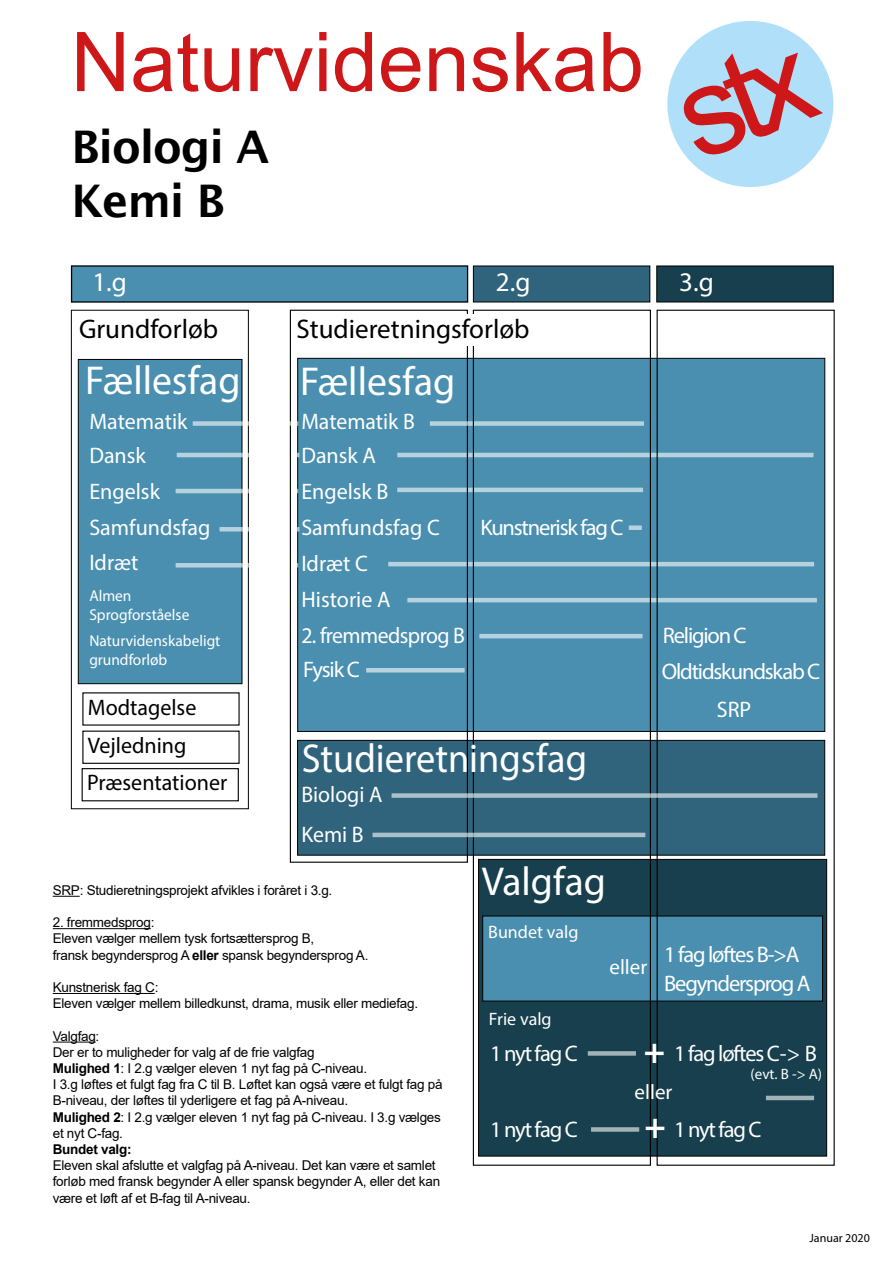
<style>
.page{position:relative;width:893px;height:1263px;background:#fff}
.page>*{position:absolute;margin:0;border:0;box-sizing:border-box;transform-origin:0 0}
.t1{font:82.5px "Arial";color:#cd1719}
.t2{font:600 45px/54px "Lucida Sans";letter-spacing:-.025em;color:#000}
.t3{font:40.5px "Myriad Pro";color:#fff}
.t4{font:40.5px "Myriad Pro";color:#fff;scale:.95 1}
.t5{font:700 36px "Myriad Pro";color:#fff}
.t6{font:27px "Myriad Pro";color:#000}
.t7{font:27px "Myriad Pro";color:#fff}
.t8{font:22.5px/36px "Myriad Pro";color:#fff}
.t9{font:22.5px/36px "Myriad Pro";letter-spacing:-.05em;color:#fff}
.t10{font:22.5px "Myriad Pro";letter-spacing:-.025em;color:#fff}
.t11{font:22.5px "Myriad Pro";color:#000}
.t12{font:21px "Myriad Pro";color:#fff}
.t13{font:18px "Myriad Pro";color:#fff}
.t14{font:15.75px/18.9px "Myriad Pro";color:#fff}
.t15{font:15px "Myriad Pro";color:#fff}
.t16{font:13.5px/16.2px "Arial";letter-spacing:-.02em;color:#000}
.t17{font:700 13.5px "Arial";letter-spacing:-.02em;color:#000}
.t18{font:12px "Myriad Pro";color:#000}
.s1{font-weight:700}
</style>
<div class="page">
<div style="left:478px;top:859px;width:349px;height:297px;background:#173f4d;border:1px solid #000"></div>
<div style="left:482px;top:915px;width:341px;height:86px;background:#4a8fb0;border:1px solid #000"></div>
<div style="left:297px;top:740px;width:528px;height:116px;background:#2f647c;border:1px solid #000"></div>
<svg style="left:53px;top:896px;width:27px;height:1px"></svg>
<hr style="left:53px;top:928px;width:98px;height:1px;background:#000">
<hr style="left:53px;top:993px;width:102px;height:1px;background:#000">
<hr style="left:53px;top:1041px;width:43px;height:1px;background:#000">
<div style="left:297px;top:358px;width:528px;height:374px;background:#4a8fb0;border:1px solid #000"></div>
<div style="left:78px;top:359px;width:164px;height:325px;background:#4a8fb0;border:1px solid #000"></div>
<div style="left:71px;top:310px;width:178px;height:499px;border:1px solid #000"></div>
<div style="left:71px;top:265px;width:397px;height:38px;background:#4a8fb0"></div>
<div style="left:473px;top:266px;width:177px;height:36px;background:#2f647c"></div>
<div style="left:656px;top:266px;width:178px;height:36px;background:#173f4d;border:1px solid #000"></div>
<div style="left:82px;top:768px;width:157px;height:33px;border:1px solid #000"></div>
<div style="left:82px;top:731px;width:158px;height:33px;border:1px solid #000"></div>
<hr style="left:397px;top:453px;width:416px;height:4px;background:#b6d2df">
<hr style="left:479px;top:634px;width:163px;height:4px;background:#b6d2df">
<hr style="left:407px;top:598px;width:410px;height:4px;background:#b6d2df">
<hr style="left:388px;top:562px;width:426px;height:4px;background:#b6d2df">
<hr style="left:397px;top:488px;width:246px;height:4px;background:#b6d2df">
<svg style="left:177px;top:453px;width:72px;height:4px"></svg>
<svg style="left:176px;top:489px;width:73px;height:4px"></svg>
<svg style="left:176px;top:563px;width:73px;height:4px"></svg>
<svg style="left:219px;top:527px;width:30px;height:4px"></svg>
<svg style="left:289px;top:309px;width:179px;height:554px"></svg>
<div style="left:430px;top:421px;width:214px;height:5px;background:#b6d2df"></div>
<div style="left:657px;top:310px;width:178px;height:856px;border:1px solid #000"></div>
<div style="left:473px;top:310px;width:178px;height:856px;border:1px solid #000"></div>
<div style="left:392px;top:793px;width:425px;height:5px;background:#abc1ca"></div>
<hr style="left:372px;top:833px;width:273px;height:4px;background:#abc1ca">
<div style="left:588px;top:1051px;width:48px;height:5px;background:#a2b2b7"></div>
<div style="left:591px;top:1127px;width:48px;height:5px;background:#a2b2b7"></div>
<hr style="left:766px;top:1096px;width:48px;height:4px;background:#a2b2b7">
<hr style="left:366px;top:668px;width:99px;height:4px;background:#b6d2df">
<svg style="left:193px;top:421px;width:105px;height:5px"></svg>
<div style="left:629px;top:525px;width:13px;height:5px;background:#b6d2df"></div>
<div style="left:298px;top:315px;width:234px;height:31px;background:#fff"></div>
<svg style="left:667px;top:21px;width:167px;height:166px"></svg>
<h1 class="t1" style="left:71px;top:5px;width:575px">Naturvidenskab</h1>
<h2 class="t2" style="left:71px;top:119px;width:199px">Biologi A<br>Kemi B</h2>
<h3 class="t7" style="left:92px;top:266px;width:36px">1.g</h3>
<h3 class="t7" style="left:496px;top:266px;width:36px">2.g</h3>
<h3 class="t7" style="left:679px;top:266px;width:36px">3.g</h3>
<h3 class="t6" style="left:79px;top:313px;width:141px">Grundforløb</h3>
<h3 class="t3" style="left:85px;top:356px;width:157px">Fællesfag</h3>
<h3 class="t8" style="left:89px;top:403px;width:100px">Matematik</h3>
<h3 class="t10" style="left:89px;top:442px;width:58px">Dansk</h3>
<h3 class="t8" style="left:89px;top:473px;width:72px">Engelsk</h3>
<h3 class="t8" style="left:89px;top:509px;width:123px">Samfundsfag</h3>
<h3 class="t10" style="left:89px;top:549px;width:51px">Idræt</h3>
<p class="t14" style="left:89px;top:586px;width:101px">Almen<br>Sprogforståelse</p>
<p class="t14" style="left:89px;top:631px;width:132px">Naturvidenskabeligt grundforløb</p>
<h3 class="t11" style="left:88px;top:693px;width:110px">Modtagelse</h3>
<h3 class="t11" style="left:88px;top:731px;width:100px">Vejledning</h3>
<h3 class="t11" style="left:87px;top:769px;width:142px">Præsentationer</h3>
<h3 class="t6" style="left:297px;top:313px;width:235px">Studieretningsforløb</h3>
<h3 class="t3" style="left:300px;top:357px;width:157px">Fællesfag</h3>
<h3 class="t8" style="left:301px;top:403px;width:115px">Matematik B</h3>
<h3 class="t8" style="left:301px;top:437px;width:140px">Dansk A<br>Engelsk B<br>Samfundsfag C<br>Idræt C<br>Historie A</h3>
<h3 class="t10" style="left:301px;top:622px;width:165px">2. fremmedsprog B</h3>
<h3 class="t9" style="left:662px;top:617px;width:160px">Religion C<br>Oldtidskundskab C</h3>
<h3 class="t9" style="left:480px;top:509px;width:145px">Kunstnerisk fag C</h3>
<h3 class="t10" style="left:303px;top:656px;width:58px">Fysik C</h3>
<h3 class="t4" style="left:302px;top:733px;width:302px">Studieretningsfag</h3>
<h3 class="t8" style="left:301px;top:776px;width:83px">Biologi A</h3>
<h3 class="t10" style="left:301px;top:820px;width:64px">Kemi B</h3>
<h3 class="t10" style="left:717px;top:696px;width:36px">SRP</h3>
<p class="t16" style="left:53px;top:882px;width:281px">SRP: Studieretningsprojekt afvikles i foråret i 3.g.</p>
<p class="t16" style="left:53px;top:914px;width:317px">2. fremmedsprog:<br>Eleven vælger mellem tysk fortsættersprog B,<br>fransk begyndersprog A <span class="s1">eller</span> spansk begyndersprog A.</p>
<p class="t16" style="left:53px;top:979px;width:367px">Kunstnerisk fag C:<br>Eleven vælger mellem billedkunst, drama, musik eller mediefag.</p>
<p class="t16" style="left:53px;top:1028px;width:391px">Valgfag:<br>Der er to muligheder for valg af de frie valgfag<br><span class="s1">Mulighed 1</span>: I 2.g vælger eleven 1 nyt fag på C-niveau.<br>I 3.g løftes et fulgt fag fra C til B. Løftet kan også være et fulgt fag på B-niveau, der løftes til yderligere et fag på A-niveau.<br><span class="s1">Mulighed 2</span>: I 2.g vælger eleven 1 nyt fag på C-niveau. I 3.g vælges et nyt C-fag.</p>
<p class="t17" style="left:53px;top:1140px;width:80px">Bundet valg:</p>
<p class="t16" style="left:53px;top:1157px;width:389px">Eleven skal afslutte et valgfag på A-niveau. Det kan være et samlet forløb med fransk begynder A eller spansk begynder A, eller det kan være et løft af et B-fag til A-niveau.</p>
<h3 class="t3" style="left:482px;top:856px;width:126px">Valgfag</h3>
<h3 class="t13" style="left:488px;top:920px;width:92px">Bundet valg</h3>
<h3 class="t13" style="left:489px;top:1007px;width:64px">Frie valg</h3>
<h3 class="t12" style="left:609px;top:954px;width:39px">eller</h3>
<h3 class="t9" style="left:664px;top:936px;width:137px">1 fag løftes B-&gt;A</h3>
<h3 class="t9" style="left:664px;top:965px;width:148px">Begyndersprog A</h3>
<h3 class="t5" style="left:644px;top:1027px;width:23px">+</h3>
<h3 class="t12" style="left:635px;top:1079px;width:39px">eller</h3>
<h3 class="t5" style="left:644px;top:1103px;width:23px">+</h3>
<h3 class="t9" style="left:674px;top:1035px;width:144px">1 fag løftes C-&gt; B</h3>
<p class="t15" style="left:750px;top:1064px;width:73px">(evt. B -&gt; A)</p>
<h3 class="t10" style="left:490px;top:1039px;width:89px">1 nyt fag C</h3>
<h3 class="t10" style="left:490px;top:1115px;width:89px">1 nyt fag C</h3>
<h3 class="t10" style="left:674px;top:1115px;width:89px">1 nyt fag C</h3>
<p class="t18" style="left:809px;top:1231px;width:62px">Januar 2020</p>
</div>
